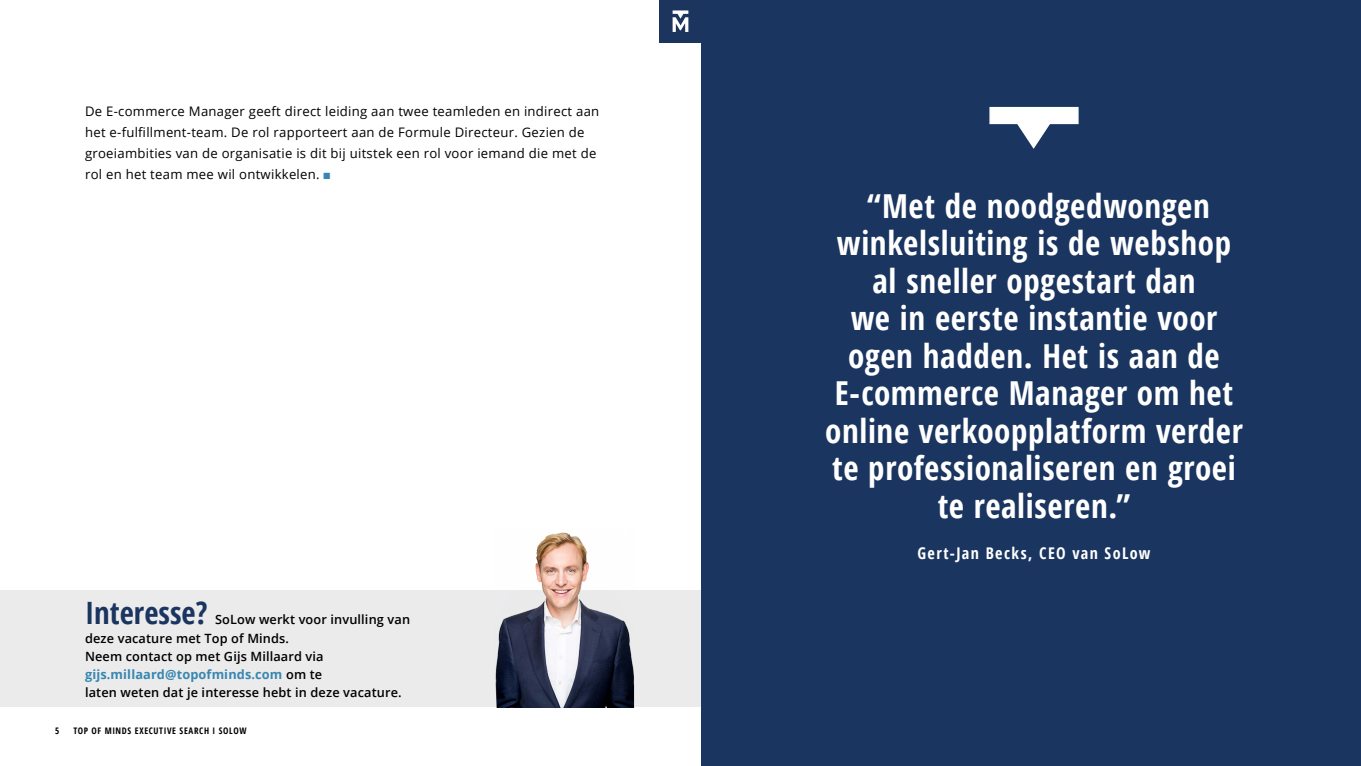
<style>
.page{position:relative;width:1361px;height:766px;background:#fff}
.page>*{position:absolute;margin:0;border:0;box-sizing:border-box;transform-origin:0 0}
.t1{font:700 condensed 33px/37.5px "Open Sans";letter-spacing:.02em;color:#fff;text-align:center}
.t2{font:700 condensed 30.75px "Open Sans";color:#1a355f}
.t3{font:700 condensed 16.12px "Open Sans";letter-spacing:.085em;color:#fff}
.t4{font:13.12px/21px "Open Sans";letter-spacing:.02em;color:#000}
.t5{font:600 12.75px/18px "Open Sans";letter-spacing:.01em;color:#000}
.t6{font:700 condensed 9px "Open Sans";letter-spacing:.07em;color:#000}
.s1{color:#3887b0}
.s2{font-weight:700;color:#3887b0}
</style>
<div class="page">
<div style="left:0;top:590px;width:702px;height:116px;background:#ebebec"></div>
<div style="left:702px;top:0;width:659px;height:765px;background:#1a355f"></div>
<svg style="left:989px;top:106px;width:90px;height:43px"></svg>
<img style="left:495px;top:532px;width:140px;height:174px">
<div style="left:659px;top:0;width:43px;height:43px;background:#1c355e"></div>
<svg style="left:672px;top:10px;width:16px;height:22px"></svg>
<p class="t4" style="left:85px;top:100px;width:516px">De E-commerce Manager geeft direct leiding aan twee teamleden en indirect aan het e-fulfillment-team. De rol rapporteert aan de Formule Directeur. Gezien de groeiambities van de organisatie is dit bij uitstek een rol voor iemand die met de rol en het team mee wil ontwikkelen. <span class="s1">■</span></p>
<h2 class="t2" style="left:85px;top:591px;width:124px">Interesse?</h2>
<p class="t5" style="left:85px;top:610px;width:326px;text-indent:130px">SoLow werkt voor invulling van deze vacature met Top of Minds.<br>Neem contact op met Gijs Millaard via <span class="s2">gijs.millaard@topofminds.com</span> om te<br>laten weten dat je interesse hebt in deze vacature.</p>
<p class="t6" style="left:55px;top:724px;width:6px">5</p>
<p class="t6" style="left:73px;top:724px;width:175px">TOP OF MINDS EXECUTIVE SEARCH I SOLOW</p>
<h1 class="t1" style="left:825px;top:186px;width:419px">“Met de noodgedwongen winkelsluiting is de webshop al sneller opgestart dan<br>we in eerste instantie voor ogen hadden. Het is aan de<br>E-commerce Manager om het online verkoopplatform verder te professionaliseren en groei te realiseren.”</h1>
<p class="t3" style="left:917px;top:542px;width:235px">Gert-Jan Becks, CEO van SoLow</p>
</div>
